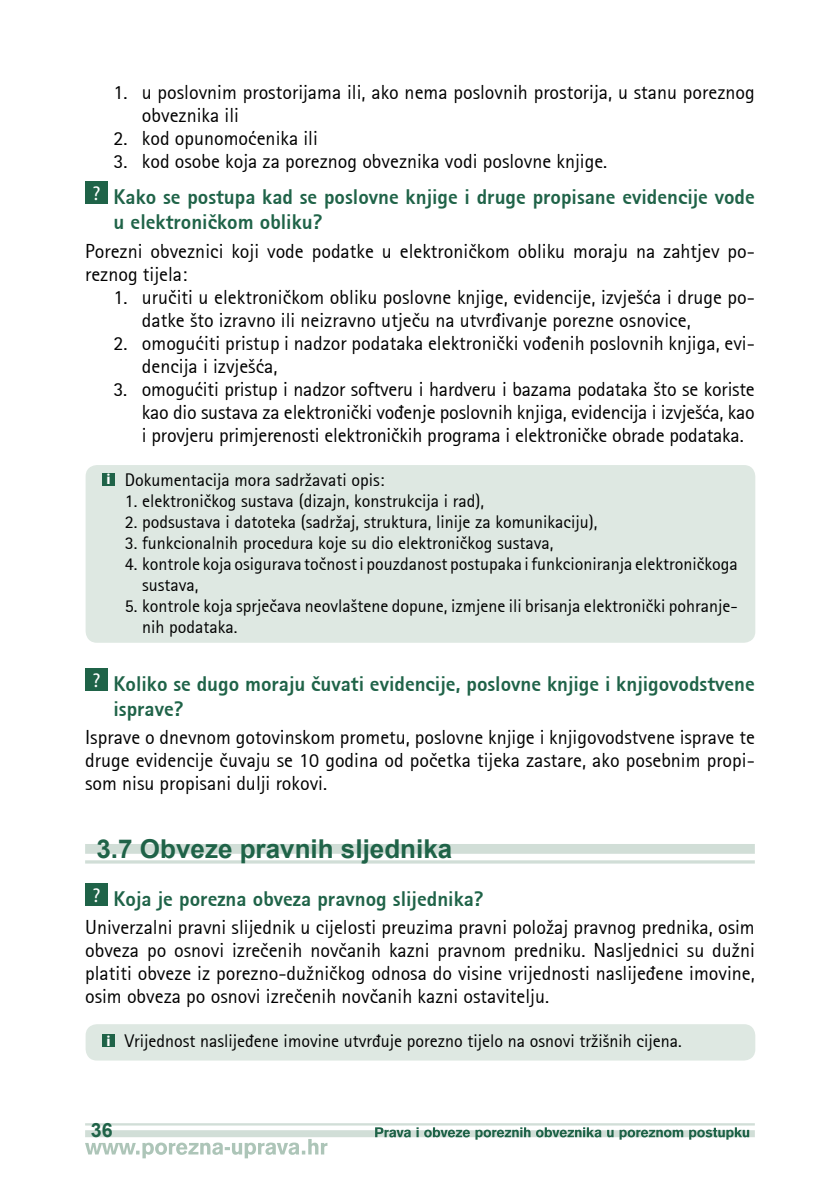
<style>
.page{position:relative;width:840px;height:1191px;background:#fff}
.page>*{position:absolute;margin:0;border:0;box-sizing:border-box;transform-origin:0 0}
.t1{font:700 26px "Arial";color:#1f6348}
.t2{font:700 21px/25px "Agfa Rotis Sans Serif Ex";color:#1f6348}
.t3{font:20px/23px "Agfa Rotis Sans Serif";color:#000}
.t4{font:700 19.6px "Arial";color:#1f6348}
.t5{font:18px/21px "Agfa Rotis Sans Serif";color:#000}
.s1{font-family:"Myriad Pro";font-weight:700;font-size:15px;color:#fff}
</style>
<div class="page">
<svg style="left:85px;top:1139px;width:242px;height:19px"></svg>
<hr style="left:85px;top:1123px;width:669px;height:2px;background:#d1ded7">
<div style="left:85px;top:1130px;width:669px;height:7px;background:#d1ded7"></div>
<svg style="left:375px;top:1127px;width:373px;height:12px"></svg>
<div style="left:86px;top:1024px;width:668px;height:36px;background:#dee8e2;border-radius:11px"></div>
<div style="left:86px;top:465px;width:668px;height:178px;background:#dee8e2;border-radius:11px"></div>
<div style="left:85px;top:844px;width:669px;height:9px;background:#d1ded7"></div>
<hr style="left:85px;top:860px;width:669px;height:3px;background:#d1ded7">
<div style="left:85px;top:182px;width:23px;height:22px;background:#1f6348"></div>
<div style="left:102px;top:473px;width:13px;height:13px;background:#1f6348"></div>
<div style="left:85px;top:668px;width:23px;height:22px;background:#1f6348"></div>
<div style="left:85px;top:883px;width:23px;height:22px;background:#1f6348"></div>
<div style="left:102px;top:1034px;width:13px;height:13px;background:#1f6348"></div>
<p class="t3" style="left:142px;top:80px;width:614px;text-indent:-28px">1. u poslovnim prostorijama ili, ako nema poslovnih prostorija, u stanu poreznog obveznika ili</p>
<p class="t3" style="left:113px;top:126px;width:206px">2. kod opunomo}enika ili</p>
<p class="t3" style="left:113px;top:149px;width:495px">3. kod osobe koja za poreznog obveznika vodi poslovne knjige.</p>
<p class="t2" style="left:113px;top:184px;width:642px;text-indent:-21px"><sup>?</sup> Kako se postupa kad se poslovne knjige i druge propisane evidencije vode u elektroni~kom obliku?</p>
<p class="t3" style="left:85px;top:239px;width:670px">Porezni obveznici koji vode podatke u elektroni~kom obliku moraju na zahtjev po&shy;reznog tijela:</p>
<p class="t3" style="left:142px;top:285px;width:614px;text-indent:-28px">1. uru~iti u elektroni~kom obliku poslovne knjige, evidencije, izvje{}a i druge po&shy;datke {to izravno ili neizravno utje~u na utvr|ivanje porezne osnovice,</p>
<p class="t3" style="left:142px;top:331px;width:614px;text-indent:-28px">2. omogu}iti pristup i nadzor podataka elektroni~ki vo|enih poslovnih knjiga, evi&shy;dencija i izvje{}a,</p>
<p class="t3" style="left:142px;top:377px;width:614px;text-align:justify;text-indent:-28px">3. omogu}iti pristup i nadzor softveru i hardveru i bazama podataka {to se koriste kao dio sustava za elektroni~ki vo|enje poslovnih knjiga, evidencija i izvje{}a, kao i provjeru primjerenosti elektroni~kih programa i elektroni~ke obrade podataka.</p>
<p class="t5" style="left:106px;top:469px;width:279px"><span class="s1">i</span> Dokumentacija mora sadr`avati opis:</p>
<p class="t5" style="left:125px;top:490px;width:360px">1. elektroni~kog sustava (dizajn, konstrukcija i rad),</p>
<p class="t5" style="left:125px;top:511px;width:474px">2. podsustava i datoteka (sadr`aj, struktura, linije za komunikaciju),</p>
<p class="t5" style="left:125px;top:532px;width:430px">3. funkcionalnih procedura koje su dio elektroni~kog sustava,</p>
<p class="t5" style="left:142px;top:553px;width:596px;text-indent:-17px">4. kontrole koja osigurava to~nost i pouzdanost postupaka i funkcioniranja elektroni~koga sustava,</p>
<p class="t5" style="left:142px;top:595px;width:596px;text-indent:-17px">5. kontrole koja sprje~ava neovla{tene dopune, izmjene ili brisanja elektroni~ki pohranje&shy;nih podataka.</p>
<p class="t2" style="left:113px;top:670px;width:642px;text-indent:-21px"><sup>?</sup> Koliko se dugo moraju ~uvati evidencije, poslovne knjige i knjigovodstvene isprave?</p>
<p class="t3" style="left:85px;top:725px;width:671px;text-align:justify">Isprave o dnevnom gotovinskom prometu, poslovne knjige i knjigovodstvene isprave te druge evidencije ~uvaju se 10 godina od po~etka tijeka zastare, ako posebnim propi&shy;som nisu propisani dulji rokovi.</p>
<h1 class="t1" style="left:96px;top:831px;width:357px">3.7 Obveze pravnih sljednika</h1>
<p class="t2" style="left:92px;top:885px;width:392px"><sup>?</sup> Koja je porezna obveza pravnog slijednika?</p>
<p class="t3" style="left:85px;top:915px;width:670px;text-align:justify">Univerzalni pravni slijednik u cijelosti preuzima pravni polo`aj pravnog prednika, osim obveza po osnovi izre~enih nov~anih kazni pravnom predniku. Nasljednici su du`ni platiti obveze iz porezno-du`ni~kog odnosa do visine vrijednosti naslije|ene imovine, osim obveza po osnovi izre~enih nov~anih kazni ostavitelju.</p>
<p class="t5" style="left:106px;top:1030px;width:576px"><span class="s1">i</span> Vrijednost naslije|ene imovine utvr|uje porezno tijelo na osnovi tr`i{nih cijena.</p>
<p class="t4" style="left:91px;top:1117px;width:23px">36</p>
</div>
